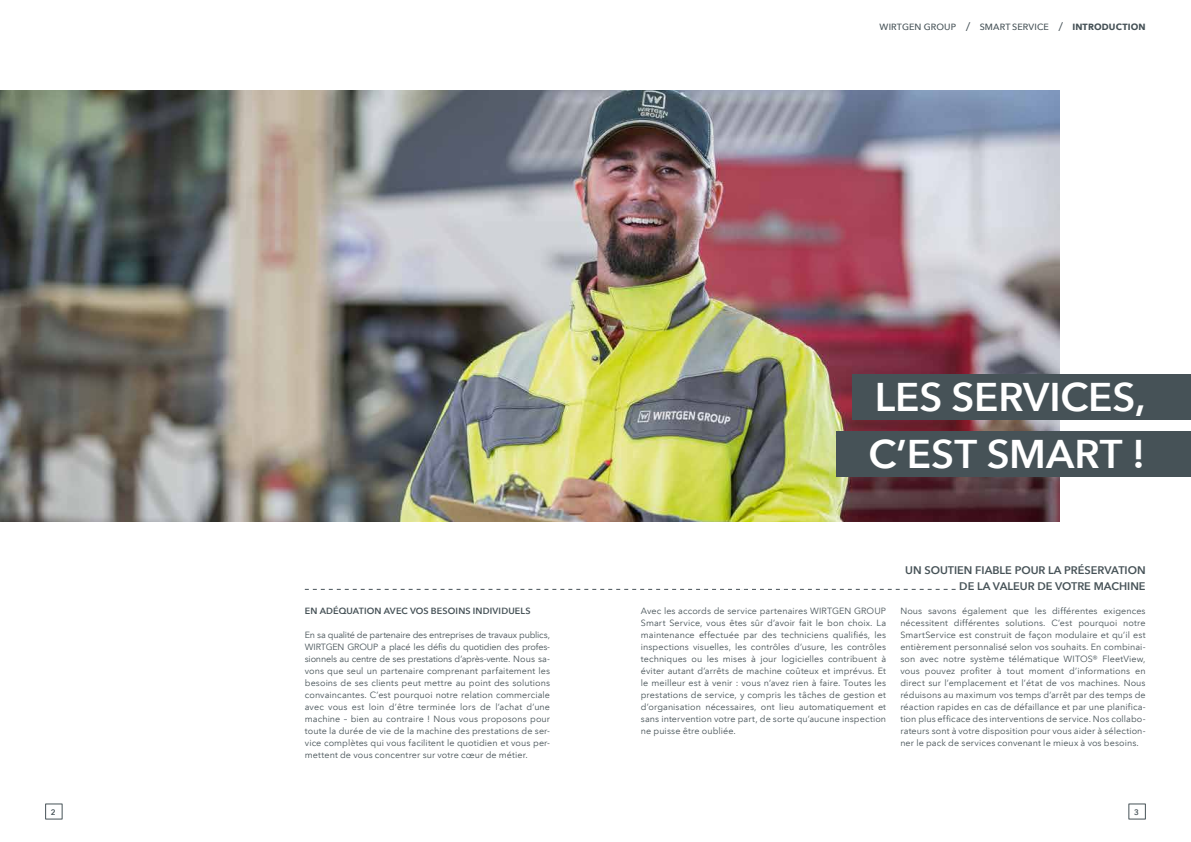
<style>
.page{position:relative;width:1191px;height:842px;background:#fff}
.page>*{position:absolute;margin:0;border:0;box-sizing:border-box;transform-origin:0 0}
.t1{font:600 40px "Avenir Next LT Pro";color:#fff}
.t2{font:600 11px/16px "Avenir Next LT Pro";color:#465257;text-align:right}
.t3{font:9px/12px "Avenir Next LT Pro";letter-spacing:.01em;color:#465257;text-align:justify}
.t4{font:500 9px "Avenir Next LT Pro";letter-spacing:.015em;color:#465257}
.t5{font:600 9px "Avenir Next LT Pro";letter-spacing:.015em;color:#465257}
.t6{font:600 8px "Avenir Next LT Pro";color:#465257}
.s1{font-style:italic;font-size:12.6px}
.s2{font-weight:700}
</style>
<div class="page">
<img style="left:0;top:91px;width:1059px;height:431px">
<div style="left:852px;top:374px;width:339px;height:46px;background:#465257"></div>
<svg style="left:305px;top:589px;width:650px;height:1px"></svg>
<div style="left:836px;top:431px;width:355px;height:45px;background:#465257"></div>
<div style="left:45px;top:804px;width:17px;height:15px;border:1px solid #465257"></div>
<div style="left:1128px;top:804px;width:17px;height:15px;border:1px solid #465257"></div>
<p class="t4" style="left:879px;top:21px;width:267px">WIRTGEN GROUP <span class="s1">I</span> SMART SERVICE <span class="s1">I</span> <span class="s2">INTRODUCTION</span></p>
<h1 class="t1" style="left:875px;top:373px;width:272px">LES SERVICES,</h1>
<h1 class="t1" style="left:868px;top:429px;width:279px">C’EST SMART !</h1>
<p class="t5" style="left:305px;top:605px;width:227px">EN ADÉQUATION AVEC VOS BESOINS INDIVIDUELS</p>
<p class="t3" style="left:305px;top:629px;width:247px">En sa qualité de partenaire des entreprises de travaux publics, WIRTGEN GROUP a placé les défis du quotidien des profes&shy;sionnels au centre de ses prestations d’après-vente. Nous sa&shy;vons que seul un partenaire comprenant parfaitement les besoins de ses clients peut mettre au point des solutions convaincantes. C’est pourquoi notre relation commerciale avec vous est loin d’être terminée lors de l’achat d’une machine – bien au contraire ! Nous vous proposons pour toute la durée de vie de la machine des prestations de ser&shy;vice complètes qui vous facilitent le quotidien et vous per&shy;mettent de vous concentrer sur votre cœur de métier.</p>
<p class="t3" style="left:641px;top:605px;width:247px">Avec les accords de service partenaires WIRTGEN GROUP Smart Service, vous êtes sûr d’avoir fait le bon choix. La maintenance effectuée par des techniciens qualifiés, les inspections visuelles, les contrôles d’usure, les contrôles techniques ou les mises à jour logicielles contribuent à éviter autant d’arrêts de machine coûteux et imprévus. Et le meilleur est à venir : vous n’avez rien à faire. Toutes les prestations de service, y compris les tâches de gestion et d’organisation nécessaires, ont lieu automatiquement et sans intervention votre part, de sorte qu’aucune inspection ne puisse être oubliée.</p>
<p class="t2" style="left:905px;top:562px;width:242px">UN SOUTIEN FIABLE POUR LA PRÉSERVATION<br>DE LA VALEUR DE VOTRE MACHINE</p>
<p class="t3" style="left:900px;top:605px;width:247px">Nous savons également que les différentes exigences nécessitent différentes solutions. C’est pourquoi notre SmartService est construit de façon modulaire et qu’il est entièrement personnalisé selon vos souhaits. En combinai&shy;son avec notre système télématique WITOS® FleetView, vous pouvez profiter à tout moment d’informations en direct sur l’emplacement et l’état de vos machines. Nous réduisons au maximum vos temps d’arrêt par des temps de réaction rapides en cas de défaillance et par une planifica&shy;tion plus efficace des interventions de service. Nos collabo&shy;rateurs sont à votre disposition pour vous aider à sélection&shy;ner le pack de services convenant le mieux à vos besoins.</p>
<p class="t6" style="left:51px;top:807px;width:6px">2</p>
<p class="t6" style="left:1134px;top:807px;width:6px">3</p>
</div>
